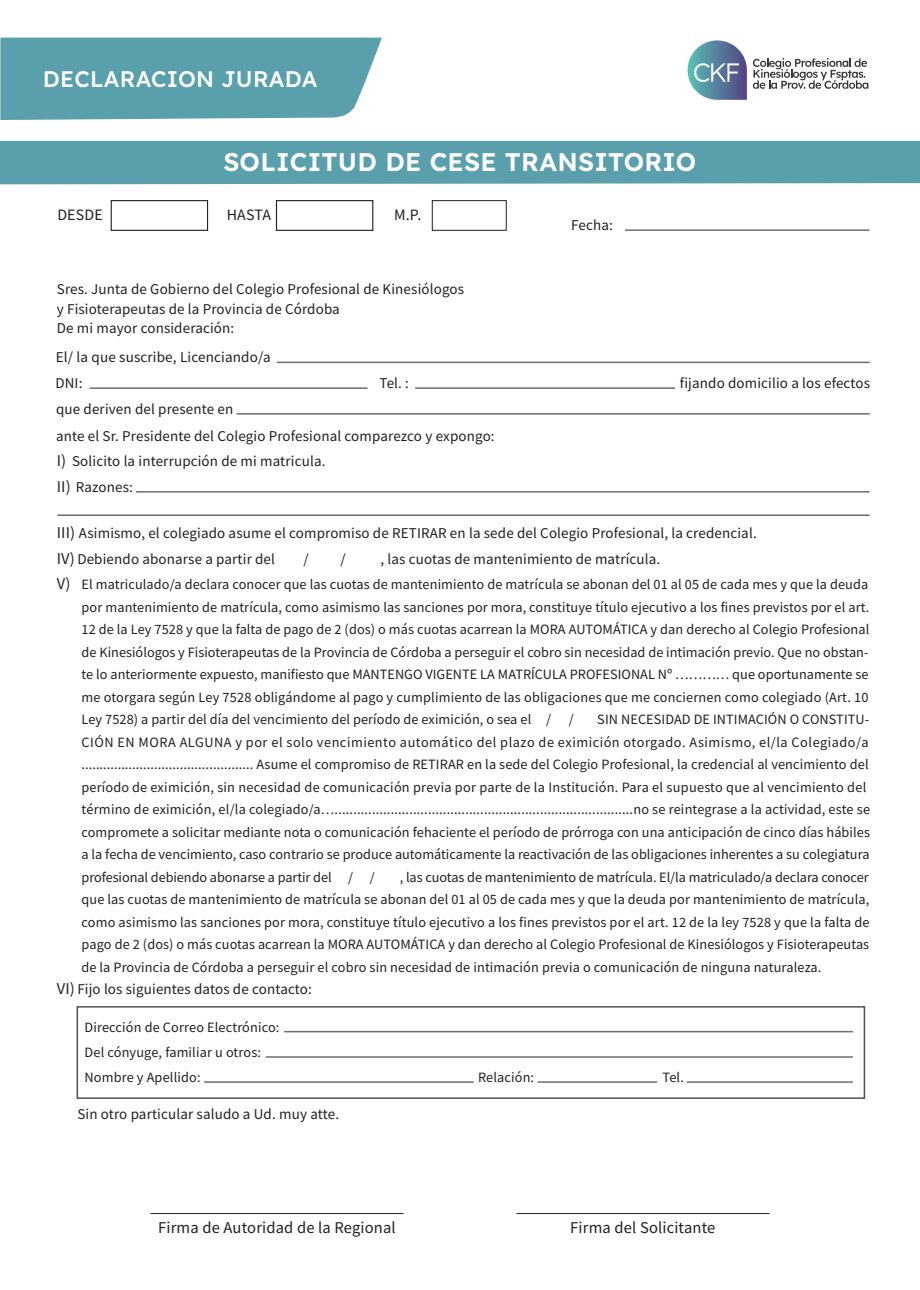
<style>
.page{position:relative;width:920px;height:1290px;background:#fff}
.page>*{position:absolute;margin:0;border:0;box-sizing:border-box;transform-origin:0 0}
.t1{font:25.5px "Lexend Deca";letter-spacing:.01em;color:#fff}
.t2{font:22.5px "Lexend Deca";letter-spacing:.01em;color:#fff}
.t3{font:16.5px "Source Sans Pro";letter-spacing:.01em;color:#231f20}
.t4{font:15.9px "Source Sans Pro";letter-spacing:.01em;color:#231f20}
.t5{font:15px/19.5px "Source Sans Pro";letter-spacing:.01em;color:#231f20}
.t6{font:14.25px/22.5px "Source Sans Pro";letter-spacing:.005em;color:#231f20;text-align:justify}
.s1{font-size:16.5px}
</style>
<div class="page">
<hr style="left:516px;top:1213px;width:253px;height:1px;background:#231f20">
<hr style="left:151px;top:1213px;width:253px;height:1px;background:#231f20">
<svg style="left:753px;top:58px;width:115px;height:31px"></svg>
<svg style="left:687px;top:40px;width:60px;height:60px"></svg>
<div style="left:111px;top:200px;width:97px;height:31px;border:1px solid #231f20"></div>
<div style="left:276px;top:200px;width:97px;height:31px;border:1px solid #231f20"></div>
<div style="left:432px;top:200px;width:75px;height:31px;border:1px solid #231f20"></div>
<div style="left:0;top:141px;width:920px;height:43px;background:#5aa0ac"></div>
<div style="left:0;top:38px;width:382px;height:82px;background:#5aa0ac"></div>
<hr style="left:625px;top:229px;width:244px;height:2px;background:#6c6d70">
<hr style="left:90px;top:387px;width:278px;height:2px;background:#6c6d70">
<hr style="left:136px;top:491px;width:734px;height:2px;background:#6c6d70">
<hr style="left:57px;top:514px;width:813px;height:2px;background:#6c6d70">
<hr style="left:237px;top:413px;width:633px;height:2px;background:#6c6d70">
<hr style="left:415px;top:387px;width:260px;height:2px;background:#6c6d70">
<hr style="left:277px;top:362px;width:593px;height:1px;background:#6c6d70">
<div style="left:77px;top:1006px;width:788px;height:93px;background:#fff;border:2px solid #4f5252"></div>
<hr style="left:284px;top:1031px;width:569px;height:1px;background:#6c6d70">
<hr style="left:266px;top:1056px;width:587px;height:2px;background:#6c6d70">
<hr style="left:204px;top:1081px;width:270px;height:2px;background:#6c6d70">
<hr style="left:538px;top:1081px;width:119px;height:2px;background:#6c6d70">
<hr style="left:687px;top:1081px;width:166px;height:2px;background:#6c6d70">
<h2 class="t2" style="left:43px;top:62px;width:276px">DECLARACION JURADA</h2>
<h1 class="t1" style="left:223px;top:144px;width:474px">SOLICITUD DE CESE TRANSITORIO</h1>
<p class="t4" style="left:57px;top:205px;width:47px">DESDE</p>
<p class="t4" style="left:227px;top:205px;width:46px">HASTA</p>
<p class="t4" style="left:394px;top:205px;width:29px">M.P.</p>
<p class="t5" style="left:57px;top:279px;width:409px">Sres. Junta de Gobierno del Colegio Profesional de Kinesiólogos y Fisioterapeutas de la Provincia de Córdoba<br>De mi mayor consideración:</p>
<p class="t5" style="left:56px;top:348px;width:216px">El/ la que suscribe, Licenciando/a</p>
<p class="t5" style="left:571px;top:215px;width:43px">Fecha:</p>
<p class="t5" style="left:55px;top:373px;width:29px">DNI:</p>
<p class="t5" style="left:379px;top:373px;width:31px">Tel. :</p>
<p class="t5" style="left:680px;top:373px;width:192px">fijando domicilio a los efectos</p>
<p class="t5" style="left:56px;top:395px;width:440px;line-height:27.5px">que deriven del presente en<br>ante el Sr. Presidente del Colegio Profesional comparezco y expongo:</p>
<p class="t5" style="left:57px;top:477px;width:78px"><span class="s1">II)</span> Razones:</p>
<p class="t5" style="left:57px;top:520px;width:702px;line-height:26.2px"><span class="s1">III)</span> Asimismo, el colegiado asume el compromiso de RETIRAR en la sede del Colegio Profesional, la credencial.<br><span class="s1">IV)</span> Debiendo abonarse a partir del</p>
<p class="t5" style="left:57px;top:452px;width:270px"><span class="s1">I)</span> Solicito la interrupción de mi matricula.</p>
<p class="t5" style="left:304px;top:549px;width:7px">/</p>
<p class="t5" style="left:340px;top:549px;width:7px">/</p>
<p class="t5" style="left:380px;top:549px;width:281px">, las cuotas de mantenimiento de matrícula.</p>
<p class="t3" style="left:57px;top:573px;width:15px">V)</p>
<p class="t6" style="left:82px;top:573px;width:789px">El matriculado/a declara conocer que las cuotas de mantenimiento de matrícula se abonan del 01 al 05 de cada mes y que la deuda por mantenimiento de matrícula, como asimismo las sanciones por mora, constituye título ejecutivo a los fines previstos por el art.<br>12 de la Ley 7528 y que la falta de pago de 2 (dos) o más cuotas acarrean la MORA AUTOMÁTICA y dan derecho al Colegio Profesional de Kinesiólogos y Fisioterapeutas de la Provincia de Córdoba a perseguir el cobro sin necesidad de intimación previo. Que no obstan&shy;te lo anteriormente expuesto, manifiesto que MANTENGO VIGENTE LA MATRÍCULA PROFESIONAL Nº ………… que oportunamente se me otorgara según Ley 7528 obligándome al pago y cumplimiento de las obligaciones que me conciernen como colegiado (Art. 10<br>Ley 7528) a partir del día del vencimiento del período de eximición, o sea el / /</p>
<p class="t6" style="left:82px;top:708px;width:790px;text-align:left;text-indent:516px">SIN NECESIDAD DE INTIMACIÓN O CONSTITU-CIÓN EN MORA ALGUNA y por el solo vencimiento automático del plazo de eximición otorgado. Asimismo, el/la Colegiado/a ............................................... Asume el compromiso de RETIRAR en la sede del Colegio Profesional, la credencial al vencimiento del período de eximición, sin necesidad de comunicación previa por parte de la Institución. Para el supuesto que al vencimiento del término de eximición, el/la colegiado/a…................................................................................no se reintegrase a la actividad, este se compromete a solicitar mediante nota o comunicación fehaciente el período de prórroga con una anticipación de cinco días hábiles a la fecha de vencimiento, caso contrario se produce automáticamente la reactivación de las obligaciones inherentes a su colegiatura profesional debiendo abonarse a partir del / /</p>
<p class="t6" style="left:82px;top:866px;width:789px;text-indent:318px">, las cuotas de mantenimiento de matrícula. El/la matriculado/a declara conocer que las cuotas de mantenimiento de matrícula se abonan del 01 al 05 de cada mes y que la deuda por mantenimiento de matrícula, como asimismo las sanciones por mora, constituye título ejecutivo a los fines previstos por el art. 12 de la ley 7528 y que la falta de pago de 2 (dos) o más cuotas acarrean la MORA AUTOMÁTICA y dan derecho al Colegio Profesional de Kinesiólogos y Fisioterapeutas de la Provincia de Córdoba a perseguir el cobro sin necesidad de intimación previa o comunicación de ninguna naturaleza.</p>
<p class="t5" style="left:57px;top:979px;width:257px"><span class="s1">VI)</span> Fijo los siguientes datos de contacto:</p>
<p class="t6" style="left:85px;top:1014px;width:196px;line-height:25.2px;text-align:left">Dirección de Correo Electrónico:<br>Del cónyuge, familiar u otros:<br>Nombre y Apellido:</p>
<p class="t5" style="left:77px;top:1104px;width:263px">Sin otro particular saludo a Ud. muy atte.</p>
<p class="t6" style="left:478px;top:1066px;width:58px">Relación:</p>
<p class="t6" style="left:663px;top:1066px;width:23px">Tel.</p>
<p class="t3" style="left:158px;top:1217px;width:239px">Firma de Autoridad de la Regional</p>
<p class="t3" style="left:570px;top:1217px;width:147px">Firma del Solicitante</p>
</div>
